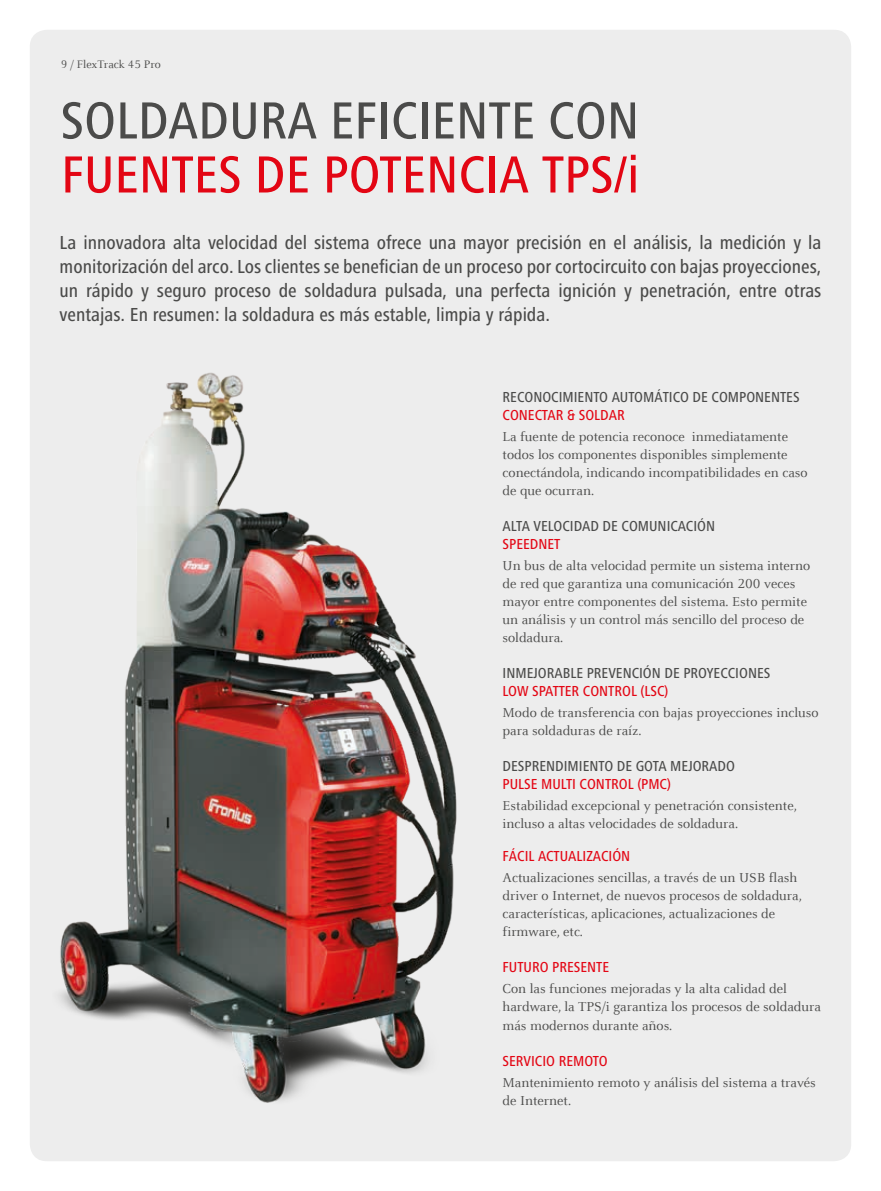
<style>
.page{position:relative;width:881px;height:1191px;background:#fff}
.page>*{position:absolute;margin:0;border:0;box-sizing:border-box;transform-origin:0 0}
.t1{font:500 condensed 54px "Frutiger Next LTW1 G";color:#e30614}
.t2{font:500 condensed 54px "Frutiger Next LTW1 G";color:#4b4b4a}
.t3{font:500 condensed 19.5px/24px "Frutiger Next LTW1 G";color:#4b4b4a;text-align:justify}
.t4{font:500 condensed 15px "Frutiger Next LTW1 G";color:#4b4b4a}
.t5{font:500 condensed 15px "Frutiger Next LTW1 G";color:#e30614}
.t6{font:14.25px/18px "Celeste Offc Pro";color:#4b4b4a}
.t7{font:12px "Celeste Offc Pro";color:#4b4b4a}
</style>
<div class="page">
<div style="left:30px;top:30px;width:820px;height:1131px;background:#ededed;border-radius:17px"></div>
<img style="left:59px;top:372px;width:398px;height:731px">
<p class="t7" style="left:61px;top:57px;width:101px">9 / FlexTrack 45 Pro</p>
<h1 class="t2" style="left:60px;top:90px;width:580px">SOLDADURA EFICIENTE CON</h1>
<h1 class="t1" style="left:61px;top:144px;width:579px">FUENTES DE POTENCIA TPS/i</h1>
<p class="t3" style="left:60px;top:231px;width:763px">La innovadora alta velocidad del sistema ofrece una mayor precisión en el análisis, la medición y la monitorización del arco. Los clientes se benefician de un proceso por cortocircuito con bajas proyecciones, un rápido y seguro proceso de soldadura pulsada, una perfecta ignición y penetración, entre otras ventajas. En resumen: la soldadura es más estable, limpia y rápida.</p>
<p class="t4" style="left:502px;top:389px;width:298px">RECONOCIMIENTO AUTOMÁTICO DE COMPONENTES</p>
<p class="t5" style="left:502px;top:407px;width:124px">CONECTAR &amp; SOLDAR</p>
<p class="t6" style="left:502px;top:427px;width:306px">La fuente de potencia reconoce inmediatamente todos los componentes disponibles simplemente conectándola, indicando incompatibilidades en caso de que ocurran.</p>
<p class="t4" style="left:502px;top:518px;width:214px">ALTA VELOCIDAD DE COMUNICACIÓN</p>
<p class="t5" style="left:502px;top:536px;width:59px">SPEEDNET</p>
<p class="t6" style="left:502px;top:556px;width:309px">Un bus de alta velocidad permite un sistema interno de red que garantiza una comunicación 200 veces mayor entre componentes del sistema. Esto permite un análisis y un control más sencillo del proceso de soldadura.</p>
<p class="t4" style="left:502px;top:665px;width:269px">INMEJORABLE PREVENCIÓN DE PROYECCIONES</p>
<p class="t5" style="left:502px;top:683px;width:167px">LOW SPATTER CONTROL (LSC)</p>
<p class="t6" style="left:502px;top:703px;width:317px">Modo de transferencia con bajas proyecciones incluso para soldaduras de raíz.</p>
<p class="t4" style="left:502px;top:758px;width:234px">DESPRENDIMIENTO DE GOTA MEJORADO</p>
<p class="t5" style="left:502px;top:776px;width:170px">PULSE MULTI CONTROL (PMC)</p>
<p class="t6" style="left:502px;top:796px;width:296px">Estabilidad excepcional y penetración consistente, incluso a altas velocidades de soldadura.</p>
<p class="t5" style="left:502px;top:848px;width:129px">FÁCIL ACTUALIZACIÓN</p>
<p class="t6" style="left:502px;top:868px;width:301px">Actualizaciones sencillas, a través de un USB flash driver o Internet, de nuevos procesos de soldadura, características, aplicaciones, actualizaciones de firmware, etc.</p>
<p class="t5" style="left:502px;top:959px;width:108px">FUTURO PRESENTE</p>
<p class="t6" style="left:502px;top:979px;width:320px">Con las funciones mejoradas y la alta calidad del hardware, la TPS/i garantiza los procesos de soldadura más modernos durante años.</p>
<p class="t5" style="left:502px;top:1052px;width:106px">SERVICIO REMOTO</p>
<p class="t6" style="left:502px;top:1072px;width:315px">Mantenimiento remoto y análisis del sistema a través de Internet.</p>
</div>
